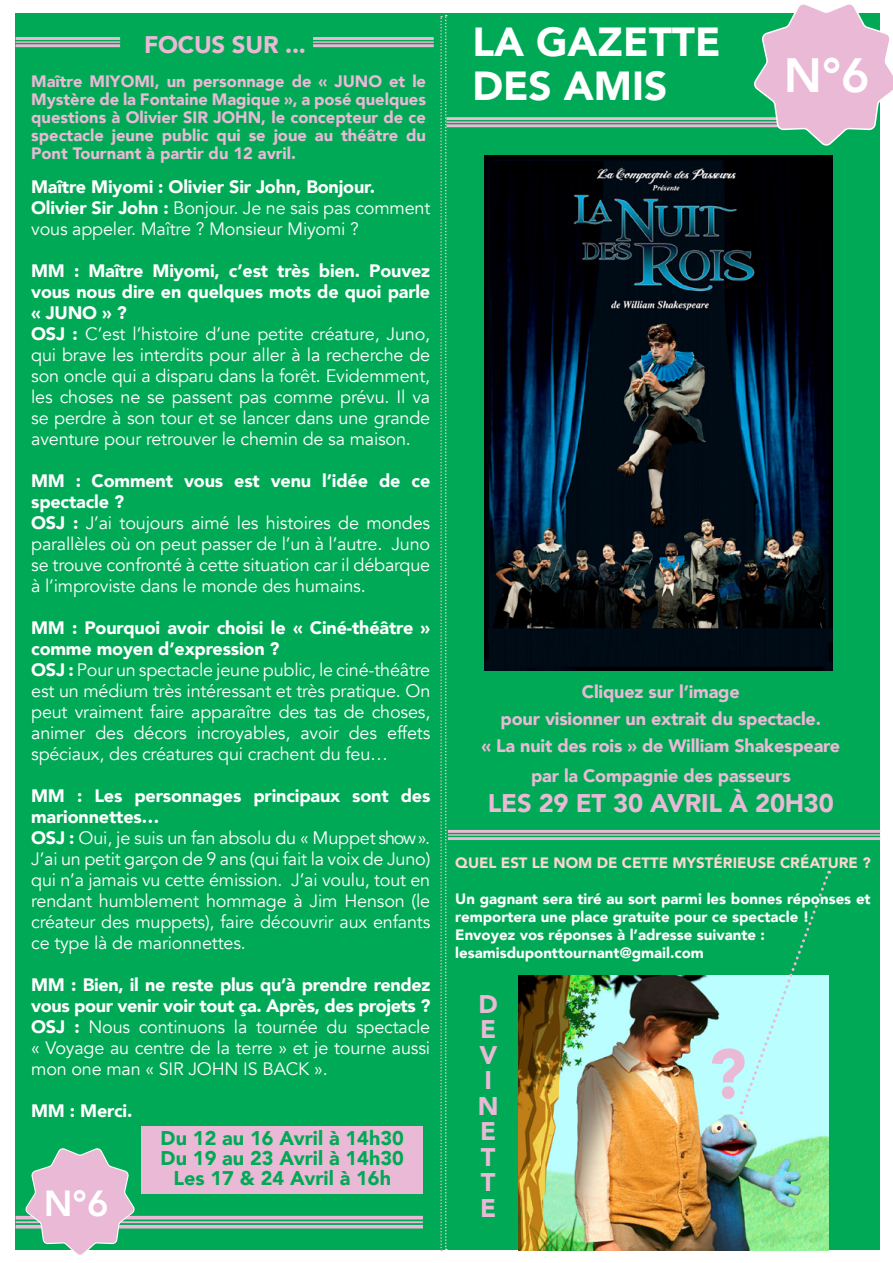
<style>
.page{position:relative;width:893px;height:1263px;background:#fff}
.page>*{position:absolute;margin:0;border:0;box-sizing:border-box;transform-origin:0 0}
.t1{font:900 69px "Avenir";color:#eab9d6}
.t2{font:800 48px "Avenir";color:#fff}
.t3{font:900 40.5px/43.5px "Avenir";color:#fff}
.t4{font:800 36.15px "Avenir";color:#fff}
.t5{font:900 25.5px/25.5px "Avenir";letter-spacing:-.01em;color:#eab9d6}
.t6{font:900 24px "Avenir";letter-spacing:-.01em;color:#eab9d6}
.t7{font:900 19.8px/19.8px "Avenir";color:#00a956;text-align:center}
.t8{font:18px/21px "Avenir";letter-spacing:-.01em;color:#fff}
.t9{font:900 18px/27px "Avenir";letter-spacing:-.01em;color:#eab9d6;text-align:center}
.t10{font:900 18px "Avenir";letter-spacing:-.01em;color:#fff}
.t11{font:900 16.5px/18px "Avenir";color:#eab9d6;text-align:justify}
.t12{font:900 15px/18px "Avenir";color:#fff}
.t13{font:900 15px "Avenir";color:#fcd6d3}
.s1{font-weight:900}
</style>
<div class="page">
<div style="left:16px;top:13px;width:864px;height:1237px;background:#00a956"></div>
<hr style="left:446px;top:117px;width:418px;height:3px;background:#eab9d6">
<hr style="left:446px;top:121px;width:418px;height:2px;background:#eab9d6">
<hr style="left:446px;top:124px;width:418px;height:3px;background:#eab9d6">
<svg style="left:440px;top:15px;width:7px;height:1236px"></svg>
<svg style="left:752px;top:4px;width:141px;height:142px"></svg>
<hr style="left:16px;top:37px;width:104px;height:3px;background:#eab9d6">
<hr style="left:16px;top:41px;width:104px;height:2px;background:#eab9d6">
<hr style="left:16px;top:44px;width:104px;height:3px;background:#eab9d6">
<hr style="left:313px;top:37px;width:121px;height:3px;background:#eab9d6">
<hr style="left:313px;top:41px;width:121px;height:2px;background:#eab9d6">
<hr style="left:313px;top:44px;width:121px;height:3px;background:#eab9d6">
<div style="left:142px;top:1126px;width:281px;height:67px;background:#eab9d6"></div>
<hr style="left:16px;top:1225px;width:407px;height:3px;background:#eab9d6">
<hr style="left:16px;top:1221px;width:407px;height:2px;background:#eab9d6">
<hr style="left:16px;top:1216px;width:407px;height:3px;background:#eab9d6">
<svg style="left:24px;top:1148px;width:112px;height:107px"></svg>
<img style="left:484px;top:155px;width:348px;height:515px">
<img style="left:519px;top:975px;width:310px;height:275px">
<hr style="left:448px;top:830px;width:432px;height:3px;background:#eab9d6">
<hr style="left:448px;top:834px;width:432px;height:2px;background:#eab9d6">
<hr style="left:448px;top:837px;width:432px;height:3px;background:#eab9d6">
<svg style="left:739px;top:871px;width:92px;height:243px"></svg>
<h3 class="t6" style="left:144px;top:24px;width:163px">FOCUS SUR ...</h3>
<p class="t11" style="left:31px;top:72px;width:396px">Maître MIYOMI, un personnage de « JUNO et le Mystère de la Fontaine Magique », a posé quelques questions à Olivier SIR JOHN, le concepteur de ce spectacle jeune public qui se joue au théâtre du Pont Tournant à partir du 12 avril.</p>
<p class="t8" style="left:31px;top:176px;width:401px"><span class="s1">Maître Miyomi : Olivier Sir John, Bonjour.<br>Olivier Sir John :</span> Bonjour. Je ne sais pas comment vous appeler. Maître ? Monsieur Miyomi ?</p>
<p class="t8" style="left:31px;top:260px;width:401px"><span class="s1">MM : Maître Miyomi, c’est très bien. Pouvez vous nous dire en quelques mots de quoi parle « JUNO » ?<br>OSJ :</span> C’est l’histoire d’une petite créature, Juno, qui brave les interdits pour aller à la recherche de son oncle qui a disparu dans la forêt. Evidemment, les choses ne se passent pas comme prévu. Il va se perdre à son tour et se lancer dans une grande aventure pour retrouver le chemin de sa maison.</p>
<p class="t8" style="left:31px;top:470px;width:401px"><span class="s1">MM : Comment vous est venu l’idée de ce spectacle ?<br>OSJ :</span> J’ai toujours aimé les histoires de mondes parallèles où on peut passer de l’un à l’autre. Juno se trouve confronté à cette situation car il débarque à l’improviste dans le monde des humains.</p>
<p class="t8" style="left:31px;top:617px;width:401px"><span class="s1">MM : Pourquoi avoir choisi le « Ciné-théâtre » comme moyen d’expression ?<br>OSJ :</span> Pour un spectacle jeune public, le ciné-théâtre est un médium très intéressant et très pratique. On peut vraiment faire apparaître des tas de choses, animer des décors incroyables, avoir des effets spéciaux, des créatures qui crachent du feu…</p>
<p class="t8" style="left:31px;top:785px;width:401px"><span class="s1">MM : Les personnages principaux sont des marionnettes…<br>OSJ :</span> Oui, je suis un fan absolu du « Muppet show ».<br>J’ai un petit garçon de 9 ans (qui fait la voix de Juno) qui n’a jamais vu cette émission. J’ai voulu, tout en rendant humblement hommage à Jim Henson (le créateur des muppets), faire découvrir aux enfants ce type là de marionnettes.</p>
<p class="t8" style="left:31px;top:974px;width:401px;text-align:justify"><span class="s1">MM : Bien, il ne reste plus qu’à prendre rendez vous pour venir voir tout ça. Après, des projets ?<br>OSJ :</span> Nous continuons la tournée du spectacle « Voyage au centre de la terre » et je tourne aussi mon one man « SIR JOHN IS BACK ».</p>
<p class="t10" style="left:31px;top:1095px;width:103px">MM : Merci.</p>
<h3 class="t4" style="left:44px;top:1175px;width:66px">N°6</h3>
<p class="t7" style="left:161px;top:1128px;width:245px">Du 12 au 16 Avril à 14h30<br>Du 19 au 23 Avril à 14h30<br>Les 17 &amp; 24 Avril à 16h</p>
<h3 class="t3" style="left:472px;top:20px;width:250px">LA GAZETTE<br>DES AMIS</h3>
<h2 class="t2" style="left:784px;top:37px;width:87px">N°6</h2>
<p class="t9" style="left:481px;top:677px;width:360px">Cliquez sur l’image<br>pour visionner un extrait du spectacle.<br>« La nuit des rois » de William Shakespeare</p>
<p class="t9" style="left:531px;top:761px;width:261px">par la Compagnie des passeurs</p>
<h3 class="t5" style="left:488px;top:789px;width:348px">LES 29 ET 30 AVRIL À 20H30</h3>
<p class="t13" style="left:455px;top:849px;width:417px">QUEL EST LE NOM DE CETTE MYSTÉRIEUSE CRÉATURE ?</p>
<p class="t12" style="left:455px;top:889px;width:417px">Un gagnant sera tiré au sort parmi les bonnes réponses et remportera une place gratuite pour ce spectacle !<br>Envoyez vos réponses à l’adresse suivante : lesamisduponttournant@gmail.com</p>
<h3 class="t5" style="left:478px;top:990px;width:22px">D<br>E<br>V<br>I<br>N<br>E<br>T<br>T<br>E</h3>
<h1 class="t1" style="left:708px;top:1015px;width:40px">?</h1>
</div>
